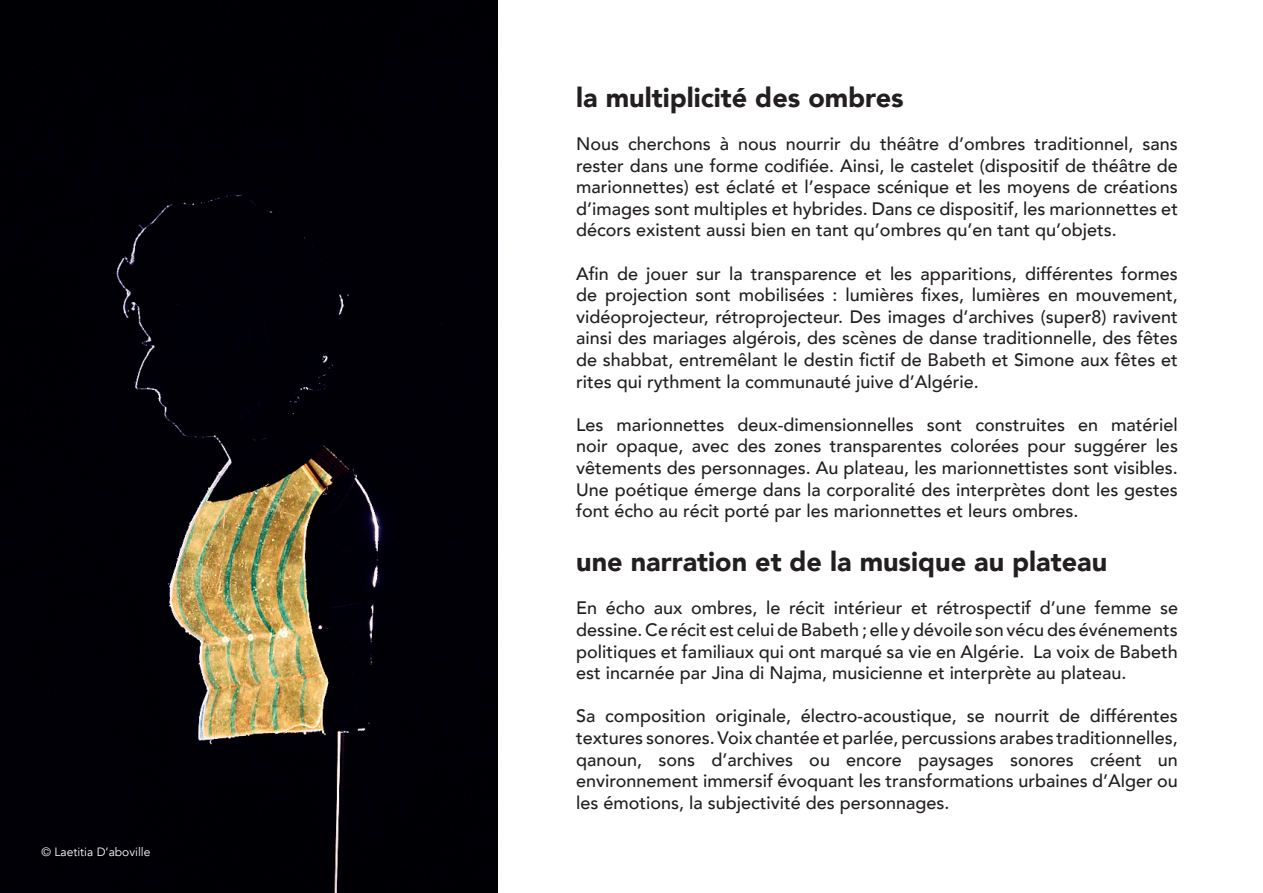
<style>
.page{position:relative;width:1263px;height:893px;background:#fff}
.page>*{position:absolute;margin:0;border:0;box-sizing:border-box;transform-origin:0 0}
.t1{font:900 27px "Avenir";color:#231f20}
.t2{font:500 18px/21.6px "Avenir";color:#231f20;text-align:justify}
.t3{font:12px "Avenir";color:#fff}
</style>
<div class="page">
<img style="left:0;top:0;width:497px;height:893px">
<p class="t3" style="left:42px;top:845px;width:110px">© Laetitia D’aboville</p>
<h1 class="t1" style="left:576px;top:74px;width:329px">la multiplicité des ombres</h1>
<p class="t2" style="left:576px;top:132px;width:603px">Nous cherchons à nous nourrir du théâtre d’ombres traditionnel, sans rester dans une forme codifiée. Ainsi, le castelet (dispositif de théâtre de marionnettes) est éclaté et l’espace scénique et les moyens de créations d’images sont multiples et hybrides. Dans ce dispositif, les marionnettes et décors existent aussi bien en tant qu’ombres qu’en tant qu’objets.</p>
<p class="t2" style="left:576px;top:261px;width:603px">Afin de jouer sur la transparence et les apparitions, différentes formes de projection sont mobilisées : lumières fixes, lumières en mouvement, vidéoprojecteur, rétroprojecteur. Des images d’archives (super8) ravivent ainsi des mariages algérois, des scènes de danse traditionnelle, des fêtes de shabbat, entremêlant le destin fictif de Babeth et Simone aux fêtes et rites qui rythment la communauté juive d’Algérie.</p>
<p class="t2" style="left:576px;top:413px;width:603px">Les marionnettes deux-dimensionnelles sont construites en matériel noir opaque, avec des zones transparentes colorées pour suggérer les vêtements des personnages. Au plateau, les marionnettistes sont visibles.<br>Une poétique émerge dans la corporalité des interprètes dont les gestes font écho au récit porté par les marionnettes et leurs ombres.</p>
<h1 class="t1" style="left:576px;top:539px;width:532px">une narration et de la musique au plateau</h1>
<p class="t2" style="left:576px;top:596px;width:603px">En écho aux ombres, le récit intérieur et rétrospectif d’une femme se dessine. Ce récit est celui de Babeth ; elle y dévoile son vécu des événements politiques et familiaux qui ont marqué sa vie en Algérie. La voix de Babeth est incarnée par Jina di Najma, musicienne et interprète au plateau.</p>
<p class="t2" style="left:576px;top:704px;width:603px">Sa composition originale, électro-acoustique, se nourrit de différentes textures sonores. Voix chantée et parlée, percussions arabes traditionnelles, qanoun, sons d’archives ou encore paysages sonores créent un environnement immersif évoquant les transformations urbaines d’Alger ou les émotions, la subjectivité des personnages.</p>
</div>
